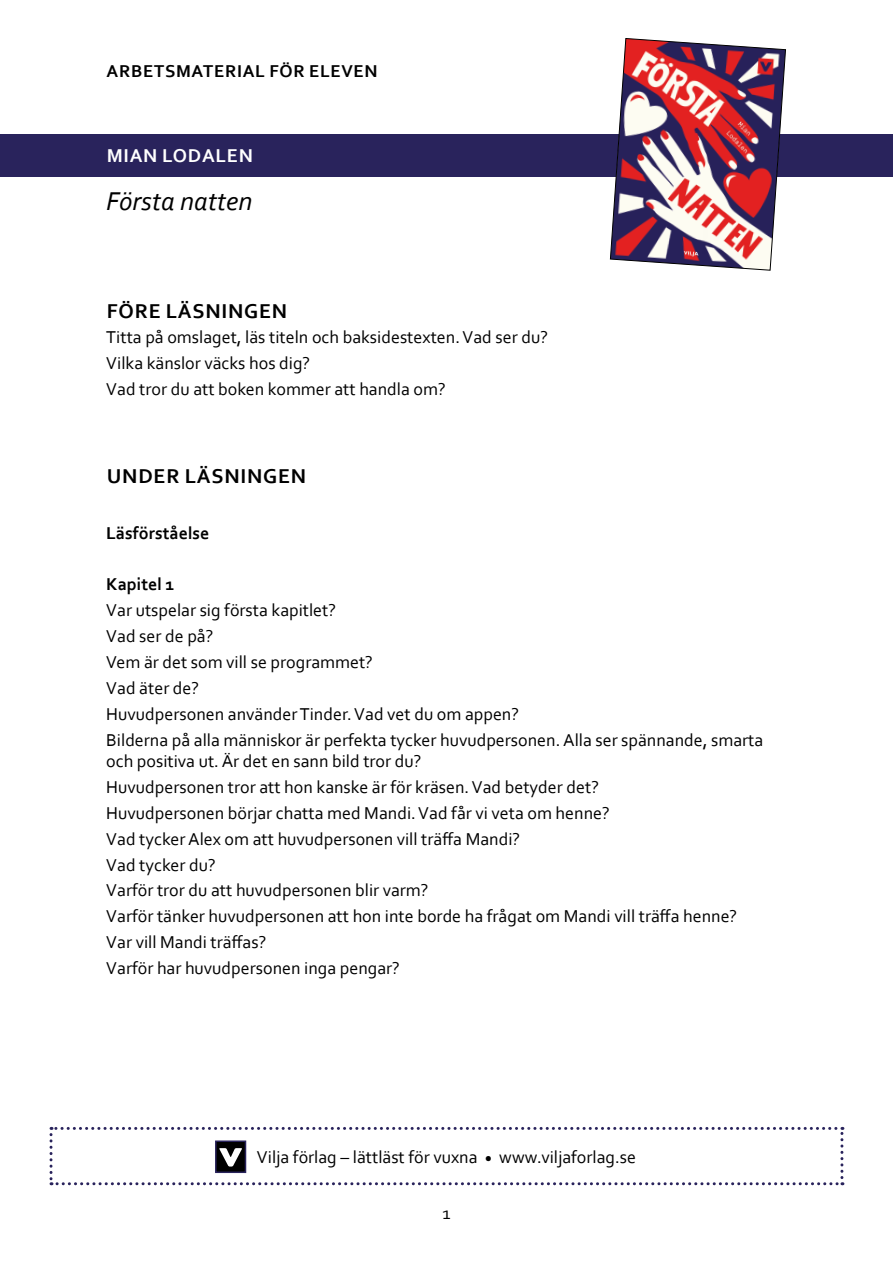
<style>
.page{position:relative;width:893px;height:1263px;background:#fff}
.page>*{position:absolute;margin:0;border:0;box-sizing:border-box;transform-origin:0 0}
.t1{font:italic 27px "Corbel";color:#000}
.t2{font:700 21px "Corbel";letter-spacing:.04em;color:#000}
.t3{font:700 19.5px "Corbel";letter-spacing:.04em;color:#fff}
.t4{font:18px/25.8px "Corbel";color:#000}
.t5{font:700 18px "Corbel";letter-spacing:.04em;color:#000}
.t6{font:700 18px "Corbel";color:#000}
</style>
<div class="page">
<div style="left:0;top:134px;width:893px;height:42px;background:#29235c"></div>
<svg style="left:610px;top:38px;width:176px;height:233px"></svg>
<svg style="left:50px;top:1127px;width:793px;height:58px"></svg>
<div style="left:215px;top:1140px;width:31px;height:33px;border:2px solid #29235c"></div>
<p class="t5" style="left:107px;top:60px;width:272px">ARBETSMATERIAL FÖR ELEVEN</p>
<p class="t3" style="left:107px;top:144px;width:148px">MIAN LODALEN</p>
<h1 class="t1" style="left:106px;top:184px;width:148px">Första natten</h1>
<p class="t2" style="left:107px;top:298px;width:182px">FÖRE LÄSNINGEN</p>
<p class="t4" style="left:106px;top:324px;width:443px">Titta på omslaget, läs titeln och baksidestexten. Vad ser du?<br>Vilka känslor väcks hos dig?<br>Vad tror du att boken kommer att handla om?</p>
<p class="t2" style="left:107px;top:463px;width:201px">UNDER LÄSNINGEN</p>
<p class="t6" style="left:106px;top:522px;width:105px">Läsförståelse</p>
<p class="t6" style="left:106px;top:573px;width:70px">Kapitel 1</p>
<p class="t4" style="left:106px;top:597px;width:658px">Var utspelar sig första kapitlet?<br>Vad ser de på?<br>Vem är det som vill se programmet?<br>Vad äter de?<br>Huvudpersonen använder Tinder. Vad vet du om appen?<br>Bilderna på alla människor är perfekta tycker huvudpersonen. Alla ser spännande, smarta</p>
<p class="t4" style="left:106px;top:748px;width:632px">och positiva ut. Är det en sann bild tror du?<br>Huvudpersonen tror att hon kanske är för kräsen. Vad betyder det?<br>Huvudpersonen börjar chatta med Mandi. Vad får vi veta om henne?<br>Vad tycker Alex om att huvudpersonen vill träffa Mandi?<br>Vad tycker du?<br>Varför tror du att huvudpersonen blir varm?<br>Varför tänker huvudpersonen att hon inte borde ha frågat om Mandi vill träffa henne?<br>Var vill Mandi träffas?<br>Varför har huvudpersonen inga pengar?</p>
<p class="t4" style="left:257px;top:1143px;width:381px">Vilja förlag – lättläst för vuxna <sub>•</sub> www.viljaforlag.se</p>
<p class="t4" style="left:442px;top:1199px;width:10px">1</p>
</div>
